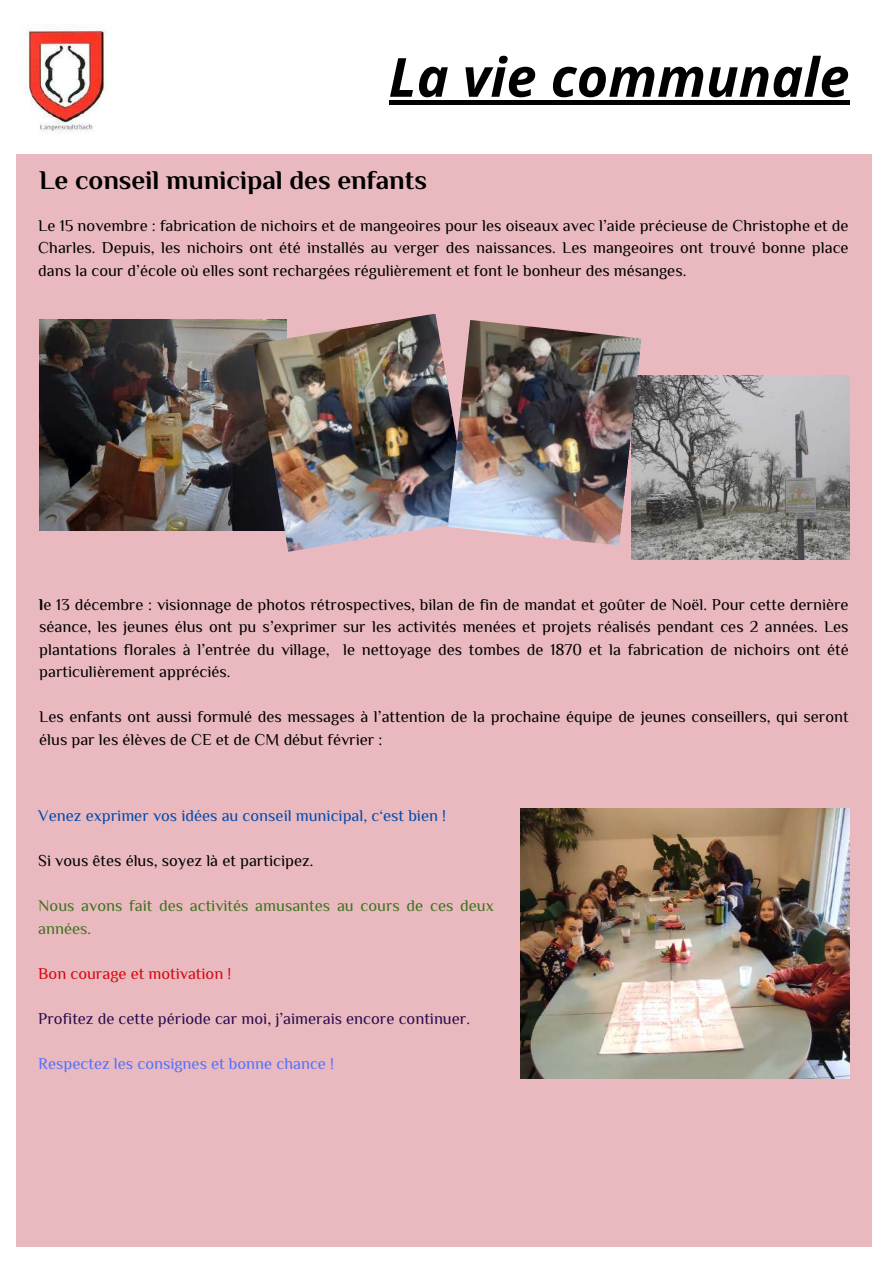
<style>
.page{position:relative;width:893px;height:1264px;background:#fff}
.page>*{position:absolute;margin:0;border:0;box-sizing:border-box;transform-origin:0 0}
.t1{font:italic 700 54px "Open Sans";color:#000}
.t2{font:700 27px "Philosopher";color:#000}
.t3{font:16.5px/22.5px "Philosopher";color:#000;text-align:justify}
.t4{font:16.5px/22.5px "Philosopher";color:#3e721d}
.t5{font:16.5px "Philosopher";color:#290c4d}
.t6{font:16.5px "Philosopher";color:#004aad}
.t7{font:16.5px "Philosopher";color:#5271ff}
.t8{font:16.5px "Philosopher";color:#d6060e}
.s1{font-weight:700}
</style>
<div class="page">
<img style="left:22px;top:25px;width:85px;height:108px">
<div style="left:17px;top:154px;width:854px;height:1092px;background:#eab9bf"></div>
<img style="left:39px;top:320px;width:214px;height:210px">
<img style="left:253px;top:314px;width:194px;height:237px">
<img style="left:631px;top:375px;width:218px;height:184px">
<img style="left:447px;top:320px;width:194px;height:225px">
<img style="left:521px;top:808px;width:328px;height:270px">
<div style="left:388px;top:100px;width:461px;height:5px;background:#000"></div>
<h1 class="t1" style="left:388px;top:39px;width:462px">La vie communale</h1>
<h2 class="t2" style="left:39px;top:171px;width:389px">Le conseil municipal des enfants</h2>
<p class="t3" style="left:38px;top:215px;width:811px">Le 15 novembre : fabrication de nichoirs et de mangeoires pour les oiseaux avec l’aide précieuse de Christophe et de Charles. Depuis, les nichoirs ont été installés au verger des naissances. Les mangeoires ont trouvé bonne place dans la cour d’école où elles sont rechargées régulièrement et font le bonheur des mésanges.</p>
<p class="t3" style="left:39px;top:594px;width:810px"><span class="s1">l</span>e 13 décembre : visionnage de photos rétrospectives, bilan de fin de mandat et goûter de Noël. Pour cette dernière séance, les jeunes élus ont pu s’exprimer sur les activités menées et projets réalisés pendant ces 2 années. Les plantations florales à l’entrée du village, le nettoyage des tombes de 1870 et la fabrication de nichoirs ont été particulièrement appréciés.</p>
<p class="t3" style="left:39px;top:707px;width:810px">Les enfants ont aussi formulé des messages à l’attention de la prochaine équipe de jeunes conseillers, qui seront élus par les élèves de CE et de CM début février :</p>
<p class="t6" style="left:38px;top:810px;width:409px">Venez exprimer vos idées au conseil municipal, c‘est bien !</p>
<p class="t3" style="left:38px;top:851px;width:276px">Si vous êtes élus, soyez là et participez.</p>
<p class="t4" style="left:38px;top:896px;width:457px">Nous avons fait des activités amusantes au cours de ces deux années.</p>
<p class="t8" style="left:38px;top:967px;width:194px">Bon courage et motivation !</p>
<p class="t5" style="left:38px;top:1012px;width:433px">Profitez de cette période car moi, j’aimerais encore continuer.</p>
<p class="t7" style="left:38px;top:1057px;width:297px">Respectez les consignes et bonne chance !</p>
</div>
